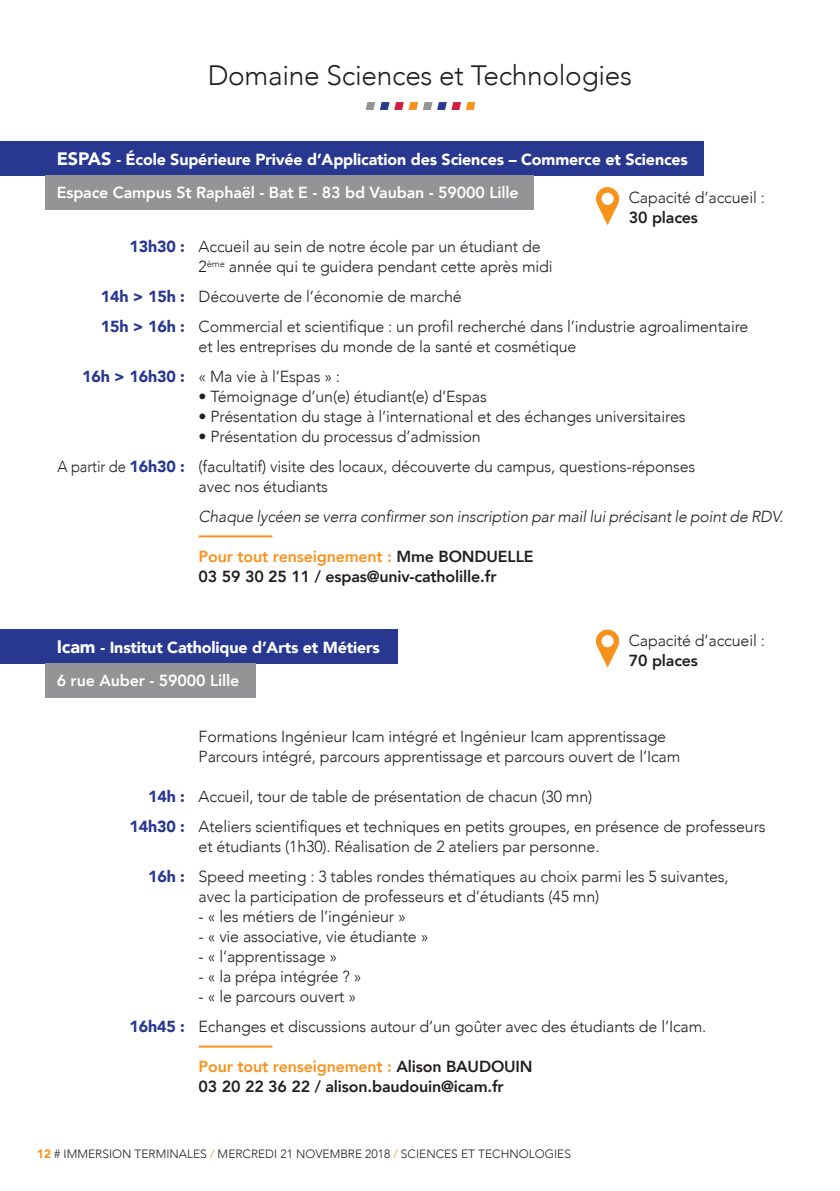
<style>
.page{position:relative;width:840px;height:1191px;background:#fff}
.page>*{position:absolute;margin:0;border:0;box-sizing:border-box;transform-origin:0 0}
.t1{font:300 28px "Avenir";letter-spacing:-.01em;color:#231f20}
.t2{font:300 16px/30px "Avenir";letter-spacing:-.01em;color:#231f20}
.t3{font:900 16px/33px "Avenir";letter-spacing:-.01em;color:#fff}
.t4{font:800 16px/20px "Avenir";letter-spacing:-.01em;color:#231f20}
.t5{font:italic 300 16px "Avenir";letter-spacing:-.01em;color:#231f20}
.t6{font:300 12px "Avenir";color:#231f20}
.s1{font-size:18px}
.s2{font-weight:800}
.s3{font-weight:900;color:#283890}
.s4{color:#f7931d}
.s5{font-weight:900;color:#f7931d}
</style>
<div class="page">
<hr style="left:198px;top:535px;width:74px;height:2px;background:#f7931d">
<hr style="left:198px;top:1045px;width:74px;height:2px;background:#f7931d">
<svg style="left:365px;top:102px;width:110px;height:8px"></svg>
<div style="left:0;top:142px;width:703px;height:34px;background:#283890"></div>
<div style="left:45px;top:176px;width:488px;height:34px;background:#949395"></div>
<svg style="left:596px;top:187px;width:23px;height:38px"></svg>
<div style="left:0;top:629px;width:397px;height:34px;background:#283890"></div>
<div style="left:45px;top:663px;width:210px;height:34px;background:#949395"></div>
<svg style="left:596px;top:629px;width:23px;height:38px"></svg>
<h1 class="t1" style="left:208px;top:58px;width:425px">Domaine Sciences et Technologies</h1>
<p class="t3" style="left:57px;top:142px;width:632px"><span class="s1">ESPAS</span> - École Supérieure Privée d’Application des Sciences – Commerce et Sciences<br><span class="s2">Espace Campus St Raphaël - Bat E - 83 bd Vauban - 59000 Lille</span></p>
<p class="t2" style="left:628px;top:183px;width:137px">Capacité d’accueil :</p>
<p class="t4" style="left:628px;top:206px;width:71px">30 places</p>
<p class="t2" style="left:198px;top:236px;width:355px;line-height:20px;text-indent:-69px"><span class="s3">13h30 :</span> Accueil au sein de notre école par un étudiant de<br>2<sup>ème</sup> année qui te guidera pendant cette après midi</p>
<p class="t2" style="left:101px;top:281px;width:649px"><span class="s3">14h &gt; 15h :</span> Découverte de l’économie de marché<br><span class="s3">15h &gt; 16h :</span> Commercial et scientifique : un profil recherché dans l’industrie agroalimentaire</p>
<p class="t2" style="left:82px;top:331px;width:495px;text-indent:116px">et les entreprises du monde de la santé et cosmétique<br><span class="s3">16h &gt; 16h30 :</span> « Ma vie à l’Espas » :</p>
<p class="t2" style="left:198px;top:381px;width:289px">• Témoignage d’un(e) étudiant(e) d’Espas</p>
<p class="t2" style="left:198px;top:401px;width:488px">• Présentation du stage à l’international et des échanges universitaires</p>
<p class="t2" style="left:57px;top:421px;width:639px;text-indent:141px">• Présentation du processus d’admission<br>A partir de <span class="s3">16h30 :</span> (facultatif) visite des locaux, découverte du campus, questions-réponses</p>
<p class="t2" style="left:198px;top:471px;width:131px">avec nos étudiants</p>
<p class="t5" style="left:198px;top:507px;width:585px">Chaque lycéen se verra confirmer son inscription par mail lui précisant le point de RDV.</p>
<p class="t4" style="left:198px;top:545px;width:336px"><span class="s4">Pour tout renseignement :</span> Mme BONDUELLE<br>03 59 30 25 11 / espas@univ-catholille.fr</p>
<p class="t3" style="left:57px;top:630px;width:324px"><span class="s1">Icam</span> - Institut Catholique d’Arts et Métiers<br><span class="s2">6 rue Auber - 59000 Lille</span></p>
<p class="t2" style="left:628px;top:625px;width:137px">Capacité d’accueil :</p>
<p class="t4" style="left:628px;top:649px;width:71px">70 places</p>
<p class="t2" style="left:198px;top:726px;width:483px;line-height:20px">Formations Ingénieur Icam intégré et Ingénieur Icam apprentissage<br>Parcours intégré, parcours apprentissage et parcours ouvert de l’Icam</p>
<p class="t2" style="left:129px;top:781px;width:637px;text-indent:19px"><span class="s3">14h :</span> Accueil, tour de table de présentation de chacun (30 mn)<br><span class="s3">14h30 :</span> Ateliers scientifiques et techniques en petits groupes, en présence de professeurs</p>
<p class="t2" style="left:148px;top:831px;width:582px;text-indent:51px">et étudiants (1h30). Réalisation de 2 ateliers par personne.<br><span class="s3">16h :</span> Speed meeting : 3 tables rondes thématiques au choix parmi les 5 suivantes,</p>
<p class="t2" style="left:198px;top:881px;width:402px">avec la participation de professeurs et d’étudiants (45 mn)</p>
<p class="t2" style="left:198px;top:901px;width:208px">- « les métiers de l’ingénieur »</p>
<p class="t2" style="left:198px;top:921px;width:231px">- « vie associative, vie étudiante »</p>
<p class="t2" style="left:198px;top:941px;width:140px">- « l’apprentissage »</p>
<p class="t2" style="left:198px;top:961px;width:164px">- « la prépa intégrée ? »</p>
<p class="t2" style="left:129px;top:981px;width:578px;text-indent:69px">- « le parcours ouvert »<br><span class="s3">16h45 :</span> Echanges et discussions autour d’un goûter avec des étudiants de l’Icam.</p>
<p class="t4" style="left:198px;top:1055px;width:335px"><span class="s4">Pour tout renseignement :</span> Alison BAUDOUIN<br>03 20 22 36 22 / alison.baudouin@icam.fr</p>
<p class="t6" style="left:37px;top:1146px;width:535px"><span class="s5">12</span> # IMMERSION TERMINALES <span class="s4">/</span> MERCREDI 21 NOVEMBRE 2018 <span class="s4">/</span> SCIENCES ET TECHNOLOGIES</p>
</div>
